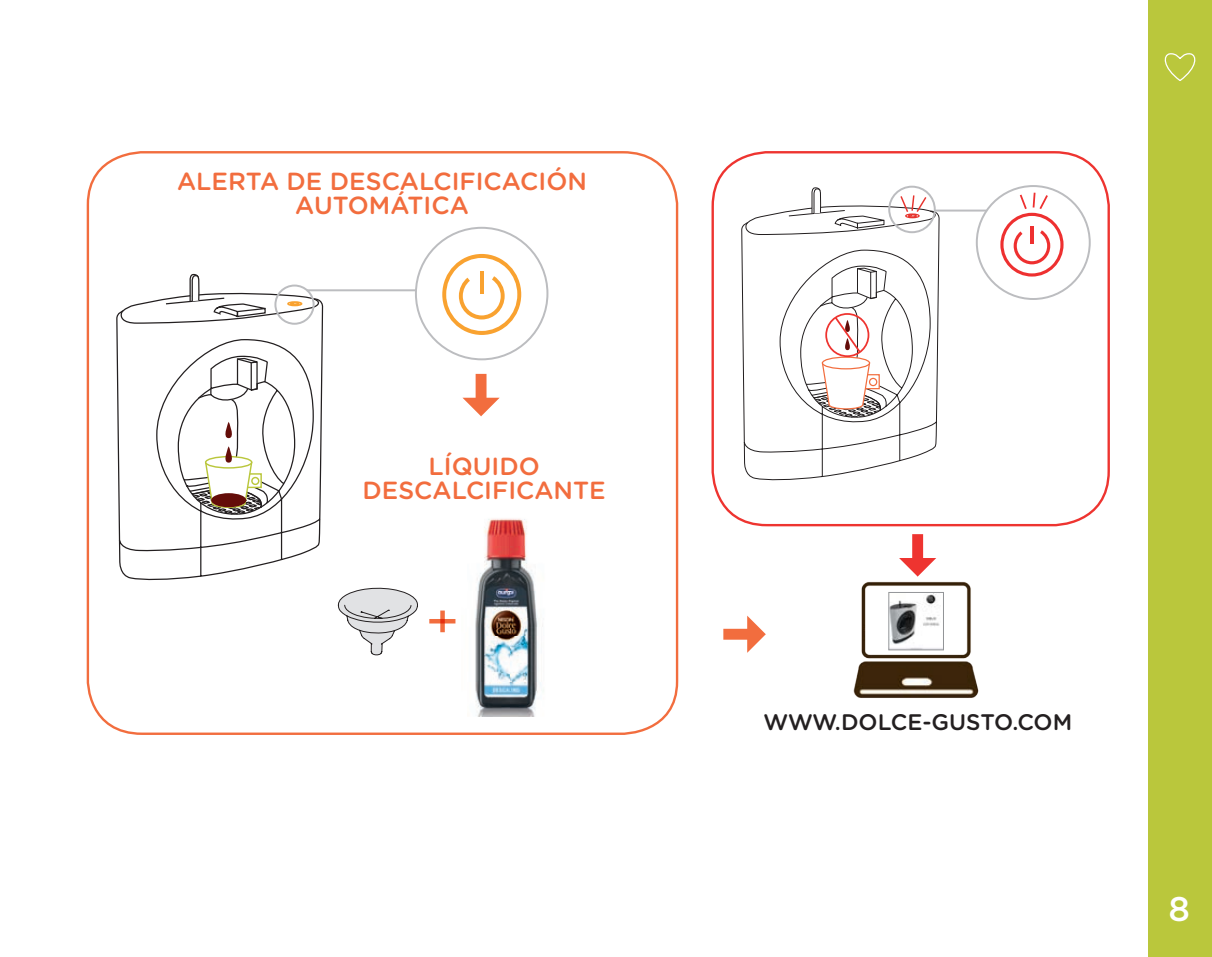
<style>
.page{position:relative;width:1212px;height:957px;background:#fff}
.page>*{position:absolute;margin:0;border:0;box-sizing:border-box;transform-origin:0 0}
.t1{font:500 34.2px "Gotham Rounded";color:#fff}
.t2{font:500 24.75px/24.8px "Gotham Rounded";color:#f26d3e;text-align:center}
.t3{font:500 22.5px "Gotham Rounded";letter-spacing:-.005em;color:#231f20}
</style>
<div class="page">
<div style="left:1148px;top:0;width:64px;height:957px;background:#bac73c"></div>
<svg style="left:1164px;top:53px;width:32px;height:28px"></svg>
<div style="left:711px;top:151px;width:399px;height:375px;border:2px solid #ee3430;border-radius:54px"></div>
<img style="left:475px;top:518px;width:68px;height:198px">
<svg style="left:462px;top:374px;width:38px;height:42px"></svg>
<svg style="left:116px;top:305px;width:208px;height:276px"></svg>
<svg style="left:197px;top:355px;width:72px;height:49px"></svg>
<svg style="left:119px;top:273px;width:204px;height:51px"></svg>
<svg style="left:221px;top:422px;width:15px;height:16px"></svg>
<svg style="left:191px;top:446px;width:73px;height:70px"></svg>
<hr style="left:307px;top:289px;width:110px;height:2px;background:#bcbdc0">
<div style="left:274px;top:284px;width:41px;height:41px;border:2px solid #bcbdc0;border-radius:50%"></div>
<svg style="left:741px;top:216px;width:199px;height:265px"></svg>
<svg style="left:813px;top:362px;width:70px;height:57px"></svg>
<div style="left:822px;top:357px;width:47px;height:12px;background:#fff;border-radius:50%"></div>
<div style="left:822px;top:357px;width:48px;height:12px;border:1px solid #f26d3e;border-radius:50%"></div>
<div style="left:825px;top:313px;width:44px;height:44px;border:2px solid #ee3430;border-radius:50%"></div>
<svg style="left:819px;top:265px;width:68px;height:89px"></svg>
<svg style="left:744px;top:186px;width:195px;height:49px"></svg>
<svg style="left:442px;top:254px;width:79px;height:81px"></svg>
<hr style="left:480px;top:271px;width:4px;height:23px;background:#f9a230">
<hr style="left:935px;top:210px;width:52px;height:2px;background:#bcbdc0">
<div style="left:977px;top:186px;width:113px;height:113px;background:#fff;border-radius:50%"></div>
<div style="left:976px;top:185px;width:115px;height:115px;border:2px solid #bcbdc0;border-radius:50%"></div>
<svg style="left:1000px;top:193px;width:63px;height:84px"></svg>
<div style="left:888px;top:186px;width:48px;height:47px;border:2px solid #bcbdc0;border-radius:50%"></div>
<div style="left:211px;top:493px;width:35px;height:14px;background:#640d09;border-radius:50%"></div>
<svg style="left:899px;top:534px;width:37px;height:32px"></svg>
<img style="left:853px;top:566px;width:126px;height:132px">
<div style="left:869px;top:590px;width:96px;height:61px;background:#fff"></div>
<svg style="left:723px;top:616px;width:43px;height:37px"></svg>
<img style="left:891px;top:594px;width:49px;height:54px">
<div style="left:889px;top:592px;width:55px;height:58px;border:1px solid #939598"></div>
<svg style="left:338px;top:588px;width:80px;height:67px"></svg>
<hr style="left:429px;top:619px;width:26px;height:4px;background:#f26d3e">
<svg style="left:440px;top:610px;width:5px;height:22px"></svg>
<p class="t2" style="left:177px;top:167px;width:411px">ALERTA DE DESCALCIFICACIÓN<br>AUTOMÁTICA</p>
<p class="t2" style="left:363px;top:452px;width:245px">LÍQUIDO<br>DESCALCIFICANTE</p>
<p class="t3" style="left:763px;top:706px;width:310px">WWW.DOLCE-GUSTO.COM</p>
<h1 class="t1" style="left:1168px;top:884px;width:23px">8</h1>
</div>
